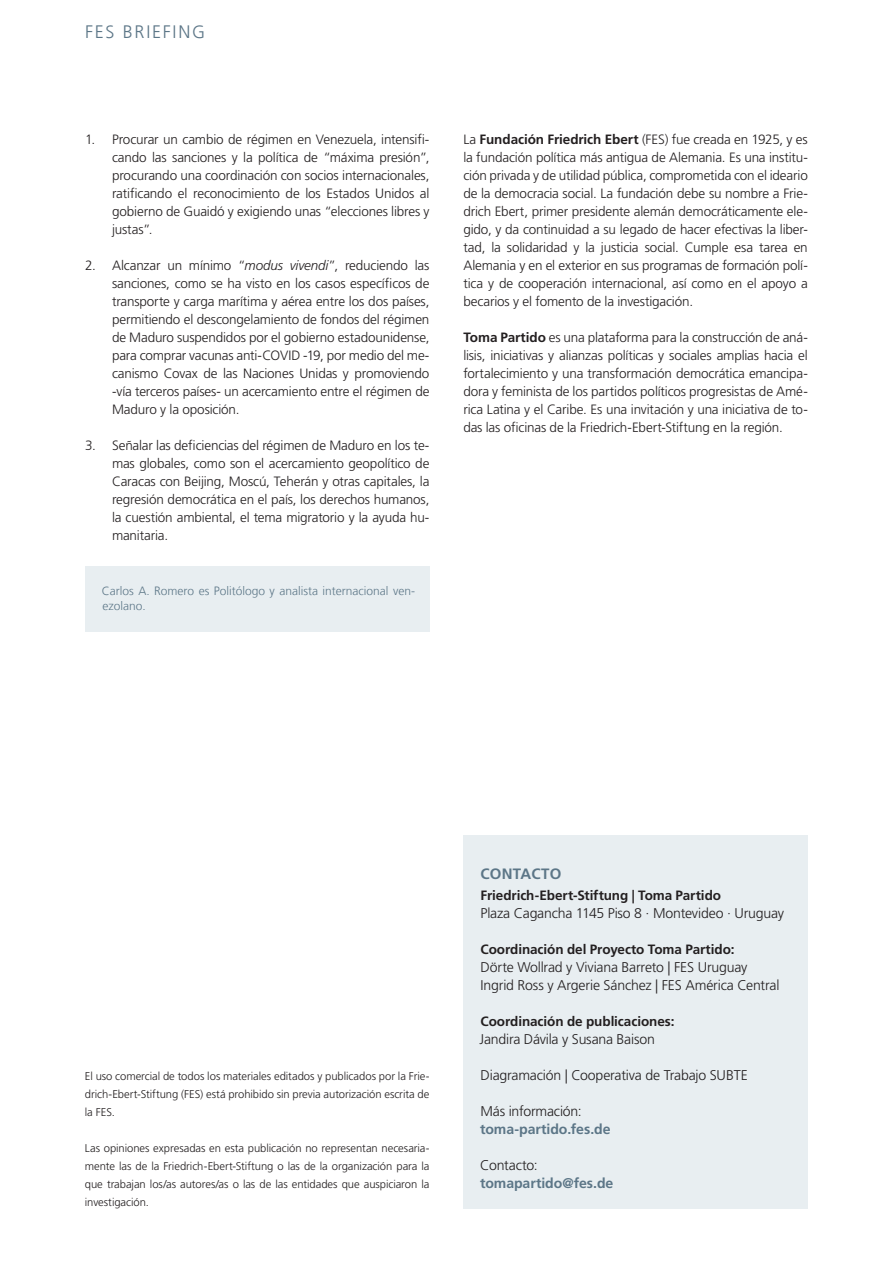
<style>
.page{position:relative;width:893px;height:1263px;background:#fff}
.page>*{position:absolute;margin:0;border:0;box-sizing:border-box;transform-origin:0 0}
.Identificador_de_fil{font:300 18px "Frutiger";letter-spacing:.095em;color:#5c7687}
.H4_Encabezados{font:700 15px "Frutiger LT Pro";letter-spacing:.01em;color:#5c7687}
.Cooperantes_alineado{font:300 14.1px "Frutiger LT Pro";letter-spacing:-.015em;color:#231f20}
.Cooperantes_alineado-2{font:700 14.1px "Frutiger LT Pro";letter-spacing:-.005em;color:#5c7687}
.Justificación{font:300 13.5px/18px "Frutiger LT Pro";letter-spacing:-.01em;color:#231f20;text-align:justify}
.Cooperantes_alineado-3{font:700 13.5px "Frutiger LT Pro";letter-spacing:-.005em;color:#231f20}
.t1{font:300 12px/15px "Frutiger LT";color:#5c7687}
.Justificación-2{font:300 11.25px/18px "Frutiger LT Pro";letter-spacing:-.005em;color:#231f20;text-align:justify}
.s1{font-style:italic}
.s2{font-weight:700}
</style>
<div class="page">
<div style="left:463px;top:836px;width:345px;height:373px;background:#e8eef1"></div>
<div style="left:85px;top:566px;width:345px;height:65px;background:#e8eef1"></div>
<p class="Identificador_de_fil" style="left:85px;top:22px;width:122px">FES BRIEFING</p>
<p class="Justificación" style="left:112px;top:130px;width:319px;text-indent:-27px">1. Procurar un cambio de régimen en Venezuela, intensifi&shy;cando las sanciones y la política de “máxima presión”, procurando una coordinación con socios internacionales, ratificando el reconocimiento de los Estados Unidos al gobierno de Guaidó y exigiendo unas “elecciones libres y justas”.</p>
<p class="Justificación" style="left:112px;top:256px;width:319px;text-indent:-27px">2. Alcanzar un mínimo “<span class="s1">modus vivendi</span>”, reduciendo las sanciones, como se ha visto en los casos específicos de transporte y carga marítima y aérea entre los dos países, permitiendo el descongelamiento de fondos del régimen de Maduro suspendidos por el gobierno estadounidense, para comprar vacunas anti-COVID -19, por medio del me&shy;canismo Covax de las Naciones Unidas y promoviendo -vía terceros países- un acercamiento entre el régimen de Maduro y la oposición.</p>
<p class="Justificación" style="left:112px;top:436px;width:319px;text-indent:-27px">3. Señalar las deficiencias del régimen de Maduro en los te&shy;mas globales, como son el acercamiento geopolítico de Caracas con Beijing, Moscú, Teherán y otras capitales, la regresión democrática en el país, los derechos humanos, la cuestión ambiental, el tema migratorio y la ayuda hu&shy;manitaria.</p>
<p class="t1" style="left:102px;top:584px;width:315px">Carlos A. Romero es Politólogo y analista internacional ven&shy;ezolano.</p>
<p class="Justificación" style="left:463px;top:130px;width:346px">La <span class="s2">Fundación Friedrich Ebert</span> (FES) fue creada en 1925, y es la fundación política más antigua de Alemania. Es una institu&shy;ción privada y de utilidad pública, comprometida con el ideario de la democracia social. La fundación debe su nombre a Frie&shy;drich Ebert, primer presidente alemán democráticamente ele&shy;gido, y da continuidad a su legado de hacer efectivas la liber&shy;tad, la solidaridad y la justicia social. Cumple esa tarea en Alemania y en el exterior en sus programas de formación polí&shy;tica y de cooperación internacional, así como en el apoyo a becarios y el fomento de la investigación.</p>
<p class="Justificación" style="left:463px;top:328px;width:346px"><span class="s2">Toma Partido</span> es una plataforma para la construcción de aná&shy;lisis, iniciativas y alianzas políticas y sociales amplias hacia el fortalecimiento y una transformación democrática emancipa&shy;dora y feminista de los partidos políticos progresistas de Amé&shy;rica Latina y el Caribe. Es una invitación y una iniciativa de to&shy;das las oficinas de la Friedrich-Ebert-Stiftung en la región.</p>
<p class="Justificación-2" style="left:85px;top:1067px;width:346px">El uso comercial de todos los materiales editados y publicados por la Frie&shy;drich-Ebert-Stiftung (FES) está prohibido sin previa autorización escrita de la FES.</p>
<p class="Justificación-2" style="left:85px;top:1139px;width:346px">Las opiniones expresadas en esta publicación no representan necesaria&shy;mente las de la Friedrich-Ebert-Stiftung o las de la organización para la que trabajan los/as autores/as o las de las entidades que auspiciaron la investigación.</p>
<p class="H4_Encabezados" style="left:480px;top:864px;width:82px">CONTACTO</p>
<p class="Cooperantes_alineado-3" style="left:481px;top:887px;width:242px">Friedrich-Ebert-Stiftung | Toma Partido</p>
<p class="Cooperantes_alineado" style="left:480px;top:905px;width:305px">Plaza Cagancha 1145 Piso 8 · Montevideo · Uruguay</p>
<p class="Cooperantes_alineado-3" style="left:480px;top:941px;width:255px">Coordinación del Proyecto Toma Partido:</p>
<p class="Cooperantes_alineado" style="left:481px;top:959px;width:268px">Dörte Wollrad y Viviana Barreto | FES Uruguay</p>
<p class="Cooperantes_alineado" style="left:481px;top:977px;width:300px">Ingrid Ross y Argerie Sánchez | FES América Central</p>
<p class="Cooperantes_alineado-3" style="left:480px;top:1013px;width:195px">Coordinación de publicaciones:</p>
<p class="Cooperantes_alineado" style="left:480px;top:1031px;width:177px">Jandira Dávila y Susana Baison</p>
<p class="Cooperantes_alineado" style="left:481px;top:1067px;width:269px">Diagramación | Cooperativa de Trabajo SUBTE</p>
<p class="Cooperantes_alineado" style="left:480px;top:1103px;width:103px">Más información:</p>
<p class="Cooperantes_alineado-2" style="left:480px;top:1121px;width:132px">toma-partido.fes.de</p>
<p class="Cooperantes_alineado" style="left:480px;top:1157px;width:59px">Contacto:</p>
<p class="Cooperantes_alineado-2" style="left:480px;top:1175px;width:135px">tomapartido@fes.de</p>
</div>
